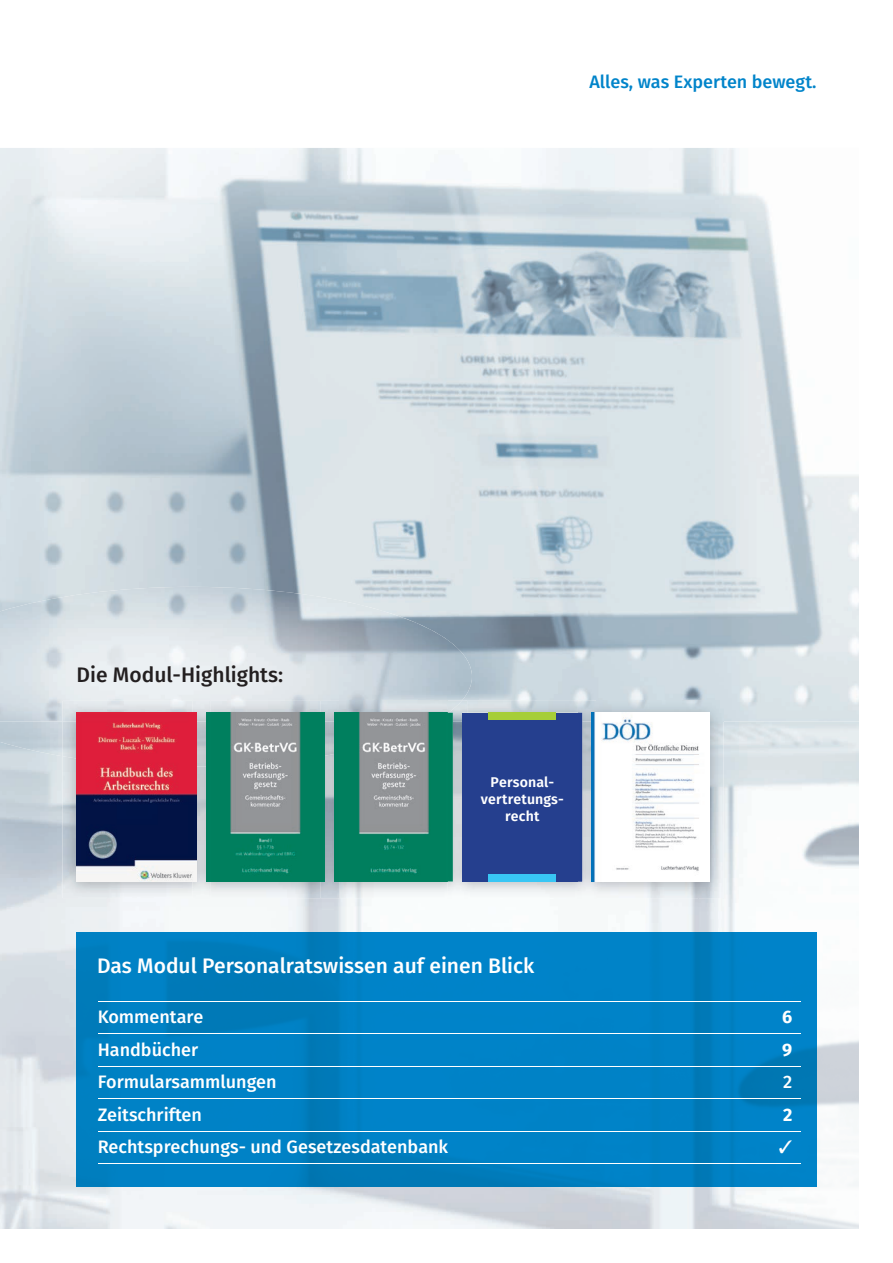
<style>
.page{position:relative;width:893px;height:1263px;background:#fff}
.page>*{position:absolute;margin:0;border:0;box-sizing:border-box;transform-origin:0 0}
.t1{font:500 21px "Fira Sans";color:#fff}
.t2{font:500 21px "Fira Sans";color:#231f20}
.t3{font:500 18px "Fira Sans";color:#fff}
.t4{font:500 18px "Fira Sans";color:#0084ca}
.t5{font:700 18px "Fira Sans";color:#fff}
.t6{font:600 14.1px/17px "Fira Sans";letter-spacing:.01em;color:#fff;text-align:center}
</style>
<div class="page">
<img style="left:0;top:148px;width:590px;height:469px">
<img style="left:590px;top:148px;width:269px;height:573px">
<img style="left:472px;top:617px;width:119px;height:52px">
<img style="left:472px;top:669px;width:119px;height:31px">
<img style="left:0;top:587px;width:472px;height:134px">
<img style="left:0;top:756px;width:107px;height:473px">
<img style="left:699px;top:721px;width:160px;height:254px">
<img style="left:806px;top:975px;width:53px;height:254px">
<img style="left:107px;top:1186px;width:699px;height:43px">
<img style="left:0;top:721px;width:63px;height:35px">
<img style="left:77px;top:932px;width:739px;height:254px">
<hr style="left:98px;top:1001px;width:703px;height:1px;background:#fff">
<hr style="left:98px;top:1033px;width:703px;height:1px;background:#fff">
<hr style="left:98px;top:1066px;width:703px;height:1px;background:#fff">
<hr style="left:98px;top:1098px;width:703px;height:1px;background:#fff">
<hr style="left:98px;top:1131px;width:703px;height:1px;background:#fff">
<hr style="left:98px;top:1163px;width:703px;height:1px;background:#fff">
<img style="left:339px;top:701px;width:109px;height:12px">
<img style="left:211px;top:881px;width:367px;height:17px">
<svg style="left:339px;top:713px;width:109px;height:168px;fill:#00805f"></svg>
<img style="left:211px;top:701px;width:109px;height:12px">
<img style="left:320px;top:701px;width:19px;height:20px">
<img style="left:320px;top:756px;width:19px;height:142px">
<img style="left:334px;top:713px;width:5px;height:168px">
<img style="left:206px;top:713px;width:119px;height:168px">
<img style="left:63px;top:701px;width:129px;height:20px">
<img style="left:63px;top:766px;width:129px;height:132px">
<img style="left:63px;top:721px;width:143px;height:45px">
<img style="left:192px;top:701px;width:19px;height:20px">
<img style="left:192px;top:766px;width:19px;height:132px">
<img style="left:77px;top:713px;width:120px;height:168px">
<img style="left:462px;top:700px;width:134px;height:13px">
<svg style="left:448px;top:700px;width:14px;height:1px"></svg>
<img style="left:448px;top:701px;width:19px;height:197px">
<img style="left:448px;top:713px;width:5px;height:168px">
<div style="left:462px;top:713px;width:120px;height:168px;background:#253f8e"></div>
<div style="left:489px;top:713px;width:67px;height:7px;background:#a6ce39"></div>
<div style="left:489px;top:874px;width:67px;height:7px;background:#38c6f4"></div>
<img style="left:578px;top:701px;width:145px;height:197px">
<img style="left:578px;top:721px;width:18px;height:177px">
<img style="left:578px;top:713px;width:4px;height:168px">
<img style="left:592px;top:713px;width:117px;height:168px">
<svg style="left:779px;top:1140px;width:13px;height:13px"></svg>
<p class="t4" style="left:589px;top:68px;width:228px">Alles, was Experten bewegt.</p>
<p class="t2" style="left:77px;top:658px;width:208px">Die Modul-Highlights:</p>
<p class="t6" style="left:481px;top:772px;width:84px">Personal&shy;vertretungs&shy;recht</p>
<p class="t1" style="left:97px;top:949px;width:439px">Das Modul Personalratswissen auf einen Blick</p>
<p class="t3" style="left:98px;top:1002px;width:107px">Kommentare</p>
<p class="t5" style="left:782px;top:1001px;width:12px">6</p>
<p class="t3" style="left:98px;top:1035px;width:102px">Handbücher</p>
<p class="t5" style="left:782px;top:1034px;width:12px">9</p>
<p class="t3" style="left:98px;top:1067px;width:180px">Formularsammlungen</p>
<p class="t3" style="left:783px;top:1067px;width:11px">2</p>
<p class="t3" style="left:98px;top:1100px;width:106px">Zeitschriften</p>
<p class="t5" style="left:783px;top:1099px;width:11px">2</p>
<p class="t3" style="left:98px;top:1132px;width:352px">Rechtsprechungs- und Gesetzesdatenbank</p>
</div>
